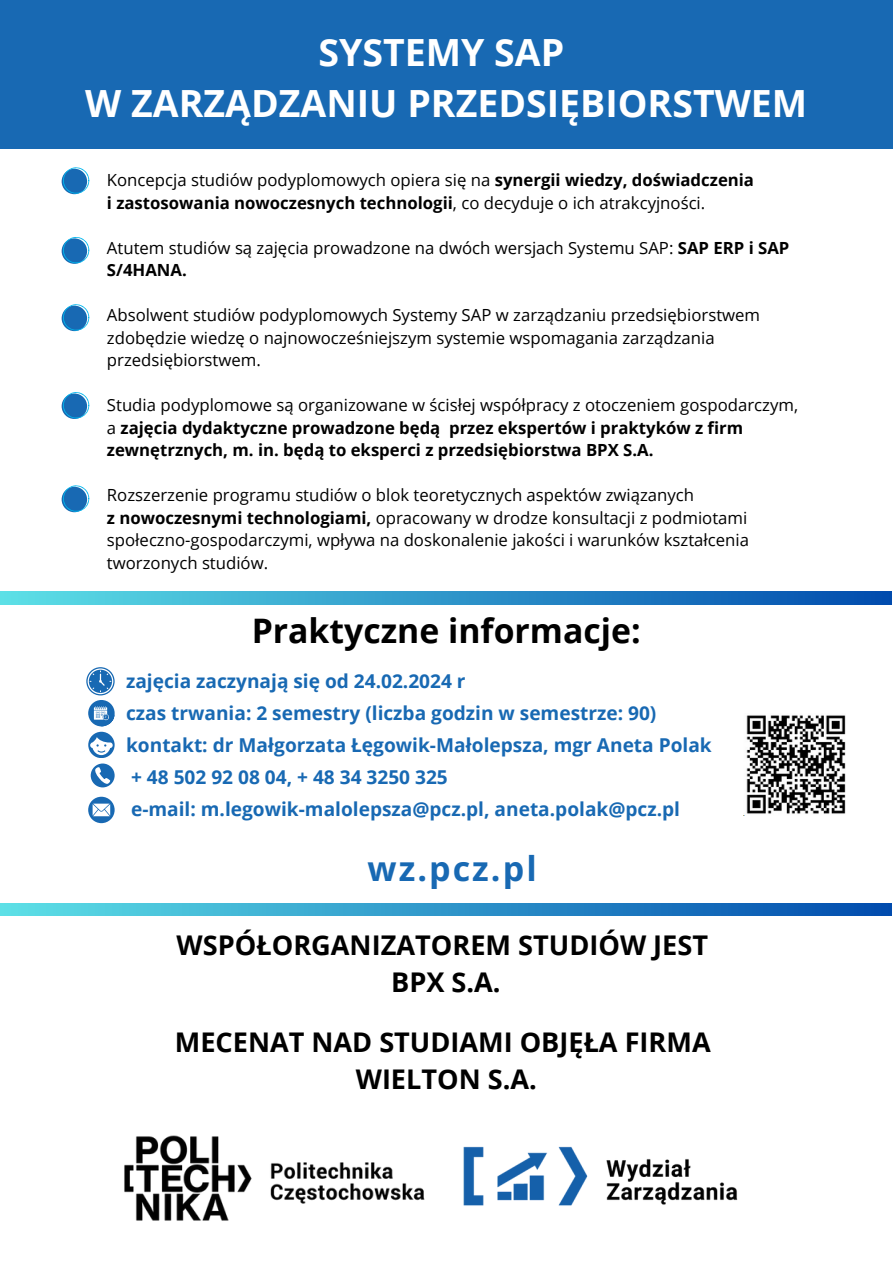
<style>
.page{position:relative;width:893px;height:1264px;background:#fff}
.page>*{position:absolute;margin:0;border:0;box-sizing:border-box;transform-origin:0 0}
.t1{font:700 37.5px "Open Sans";color:#fff}
.t2{font:700 34.05px "Open Sans";letter-spacing:.06em;color:#1869b3}
.t3{font:700 33.75px "Open Sans";color:#000}
.t4{font:700 27.15px "Open Sans";color:#000}
.t5{font:700 19.05px "Open Sans";color:#1869b3}
.t6{font:16.8px/22.5px "Open Sans";color:#000}
.t7{font:700 16.8px/22.5px "Open Sans";color:#000}
.s1{font-weight:700}
.s2{font-weight:400}
</style>
<div class="page">
<img style="left:463px;top:1146px;width:275px;height:60px">
<img style="left:124px;top:1135px;width:301px;height:86px">
<div style="left:0;top:0;width:892px;height:149px;background:#1869b3"></div>
<div style="left:62px;top:169px;width:25px;height:25px;background:#1869b3;border-radius:50%"></div>
<svg style="left:63px;top:167px;width:26px;height:27px"></svg>
<svg style="left:62px;top:306px;width:25px;height:25px"></svg>
<svg style="left:63px;top:304px;width:26px;height:26px"></svg>
<svg style="left:62px;top:238px;width:25px;height:26px"></svg>
<svg style="left:63px;top:237px;width:26px;height:26px"></svg>
<svg style="left:62px;top:393px;width:25px;height:26px"></svg>
<svg style="left:63px;top:392px;width:26px;height:26px"></svg>
<svg style="left:62px;top:487px;width:25px;height:25px"></svg>
<svg style="left:63px;top:485px;width:26px;height:26px"></svg>
<svg style="left:88px;top:796px;width:27px;height:27px"></svg>
<svg style="left:91px;top:763px;width:23px;height:24px"></svg>
<svg style="left:0;top:591px;width:891px;height:13px;background:#2e95c9"></svg>
<svg style="left:0;top:903px;width:891px;height:12px;background:#2e95c9"></svg>
<div style="left:88px;top:700px;width:27px;height:26px;background:#1869b3;border-radius:50%"></div>
<svg style="left:86px;top:667px;width:28px;height:28px"></svg>
<svg style="left:88px;top:706px;width:27px;height:51px"></svg>
<img style="left:746px;top:715px;width:99px;height:99px">
<p class="t1" style="left:318px;top:26px;width:247px">SYSTEMY SAP</p>
<p class="t1" style="left:85px;top:77px;width:723px">W ZARZĄDZANIU PRZEDSIĘBIORSTWEM</p>
<p class="t6" style="left:107px;top:168px;width:648px">Koncepcja studiów podyplomowych opiera się na <span class="s1">synergii wiedzy, doświadczenia</span></p>
<p class="t7" style="left:107px;top:191px;width:600px">i zastosowania nowoczesnych technologii<span class="s2">, co decyduje o ich atrakcyjności.</span></p>
<p class="t6" style="left:107px;top:236px;width:684px">Atutem studiów są zajęcia prowadzone na dwóch wersjach Systemu SAP: <span class="s1">SAP ERP i SAP<br>S/4HANA.</span></p>
<p class="t6" style="left:107px;top:303px;width:654px">Absolwent studiów podyplomowych Systemy SAP w zarządzaniu przedsiębiorstwem zdobędzie wiedzę o najnowocześniejszym systemie wspomagania zarządzania przedsiębiorstwem.</p>
<p class="t6" style="left:107px;top:393px;width:692px">Studia podyplomowe są organizowane w ścisłej współpracy z otoczeniem gospodarczym,</p>
<p class="t7" style="left:107px;top:416px;width:637px"><span class="s2">a</span> zajęcia dydaktyczne prowadzone będą przez ekspertów i praktyków z firm zewnętrznych, m. in. będą to eksperci z przedsiębiorstwa BPX S.A.</p>
<p class="t6" style="left:107px;top:483px;width:588px">Rozszerzenie programu studiów o blok teoretycznych aspektów związanych</p>
<p class="t6" style="left:107px;top:506px;width:643px;text-align:justify"><span class="s1">z nowoczesnymi technologiami,</span> opracowany w drodze konsultacji z podmiotami społeczno-gospodarczymi, wpływa na doskonalenie jakości i warunków kształcenia tworzonych studiów.</p>
<p class="t3" style="left:252px;top:607px;width:390px">Praktyczne informacje:</p>
<p class="t5" style="left:126px;top:668px;width:341px">zajęcia zaczynają się od 24.02.2024 r</p>
<p class="t5" style="left:126px;top:700px;width:531px">czas trwania: 2 semestry (liczba godzin w semestrze: 90)</p>
<p class="t5" style="left:126px;top:731px;width:587px">kontakt: dr Małgorzata Łęgowik-Małolepsza, mgr Aneta Polak</p>
<p class="t5" style="left:131px;top:763px;width:318px">+ 48 502 92 08 04, + 48 34 3250 325</p>
<p class="t5" style="left:131px;top:795px;width:550px">e-mail: m.legowik-malolepsza@pcz.pl, aneta.polak@pcz.pl</p>
<p class="t2" style="left:367px;top:844px;width:171px">wz.pcz.pl</p>
<p class="t4" style="left:177px;top:926px;width:533px">WSPÓŁORGANIZATOREM STUDIÓW JEST</p>
<p class="t4" style="left:391px;top:963px;width:111px">BPX S.A.</p>
<p class="t4" style="left:175px;top:1022px;width:537px">MECENAT NAD STUDIAMI OBJĘŁA FIRMA</p>
<p class="t4" style="left:356px;top:1060px;width:182px">WIELTON S.A.</p>
</div>
